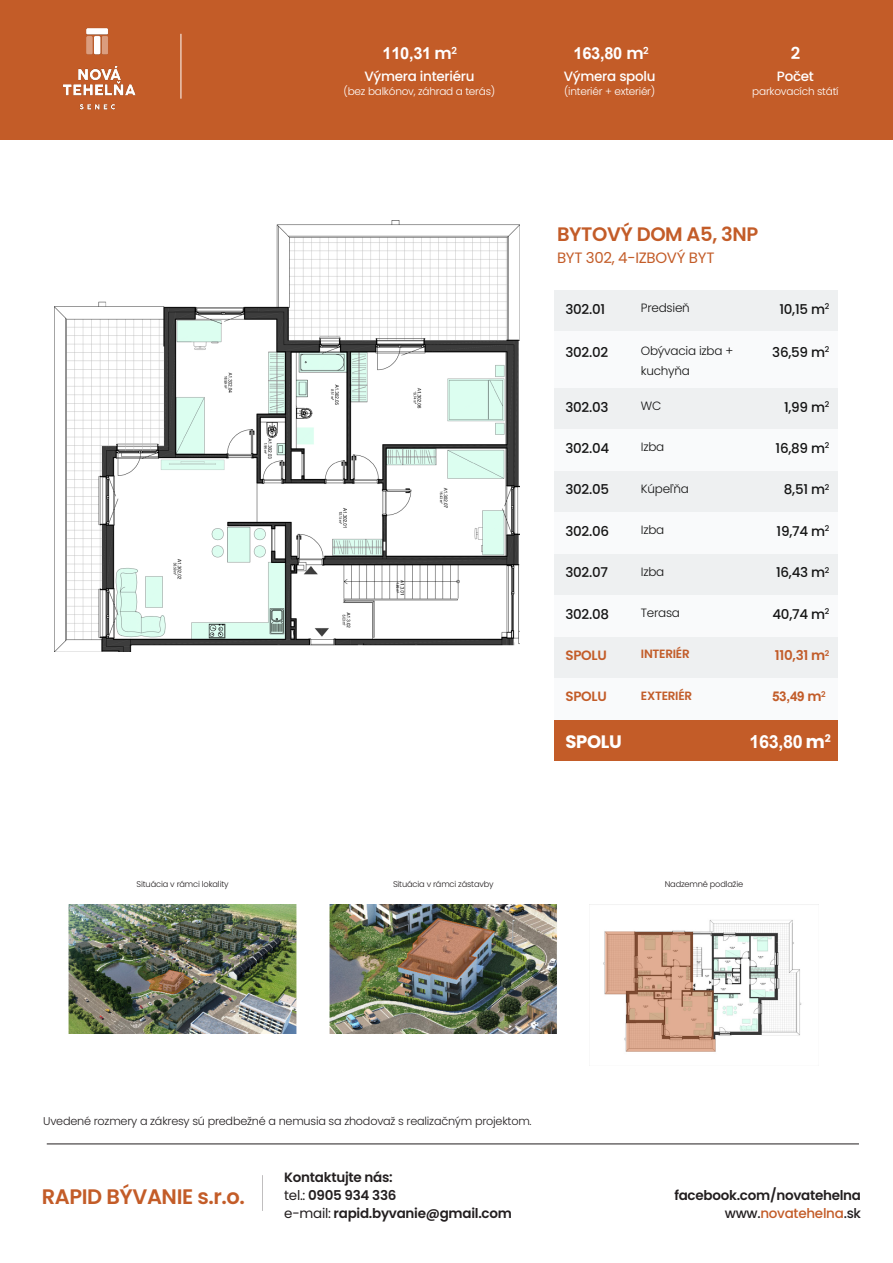
<style>
.page{position:relative;width:893px;height:1263px;background:#fff}
.page>*{position:absolute;margin:0;border:0;box-sizing:border-box;transform-origin:0 0}
.t1{font:600 21px "Poppins";letter-spacing:-.02em;color:#c35c28}
.t2{font:600 19.5px "Poppins";letter-spacing:-.02em;color:#c35c28}
.t3{font:700 18px "Arial";color:#fff}
.t4{font:700 18px "Poppins";letter-spacing:-.02em;color:#fff}
.t5{font:700 16.5px "Arial";letter-spacing:-.02em;color:#fff}
.t6{font:600 16.5px "Poppins";color:#fff}
.t7{font:15px "Poppins";letter-spacing:-.02em;color:#c35c28}
.t8{font:500 13.5px "Poppins";letter-spacing:-.02em;color:#141414}
.t9{font:600 13.5px "Poppins";letter-spacing:-.02em;color:#231f20}
.t10{font:500 13.5px "Poppins";letter-spacing:-.02em;color:#fff}
.t11{font:500 13.5px "Poppins";letter-spacing:-.02em;color:#c35c28}
.t12{font:600 13.5px "Poppins";letter-spacing:-.02em;color:#c35c28}
.t13{font:600 13.5px "Poppins";color:#c25c29}
.t14{font:700 13.5px "Arial";color:#c25c29}
.t15{font:300 12px/19.5px "Poppins";letter-spacing:-.02em;color:#141414}
.t16{font:600 12px "Poppins";letter-spacing:-.02em;color:#c25c29}
.t17{font:300 11.25px "Poppins";letter-spacing:-.02em;color:#231f20}
.t18{font:300 10.5px "Poppins";letter-spacing:-.02em;color:#fff}
.t19{font:300 8.25px "Poppins";letter-spacing:-.02em;color:#231f20}
.s1{font-family:"Poppins";font-weight:600}
.s2{font-family:"Poppins"}
.s3{font-weight:400}
.s4{color:#231f20}
</style>
<div class="page">
<div style="left:554px;top:290px;width:283px;height:42px;background:#eef0f1"></div>
<div style="left:554px;top:470px;width:283px;height:42px;background:#eef0f1"></div>
<div style="left:554px;top:332px;width:283px;height:56px;background:#f9fafb"></div>
<div style="left:554px;top:636px;width:283px;height:42px;background:#eef0f1"></div>
<div style="left:554px;top:388px;width:283px;height:42px;background:#eef0f1"></div>
<div style="left:554px;top:553px;width:283px;height:42px;background:#eef0f1"></div>
<div style="left:554px;top:595px;width:283px;height:41px;background:#f9fafb"></div>
<div style="left:554px;top:719px;width:283px;height:42px;background:#c35c28"></div>
<div style="left:554px;top:678px;width:283px;height:41px;background:#f9fafb"></div>
<div style="left:554px;top:512px;width:283px;height:41px;background:#f9fafb"></div>
<div style="left:554px;top:429px;width:283px;height:41px;background:#f9fafb"></div>
<hr style="left:47px;top:1144px;width:812px;height:1px;background:#231f20">
<img style="left:54px;top:221px;width:465px;height:431px">
<div style="left:0;top:0;width:893px;height:140px;background:#c35c28"></div>
<hr style="left:181px;top:34px;width:1px;height:65px;background:#fff">
<img style="left:62px;top:28px;width:74px;height:82px">
<img style="left:68px;top:904px;width:229px;height:129px">
<img style="left:329px;top:904px;width:228px;height:129px">
<img style="left:590px;top:904px;width:228px;height:148px">
<svg style="left:605px;top:931px;width:110px;height:121px;background:#d4ac97"></svg>
<hr style="left:262px;top:1175px;width:1px;height:36px;background:#231f20">
<p class="t5" style="left:383px;top:42px;width:76px">110,31 <span class="s1">m</span><sup>2</sup></p>
<p class="t10" style="left:364px;top:69px;width:112px">Výmera interiéru</p>
<p class="t18" style="left:344px;top:85px;width:153px">(bez balkónov, záhrad a terás)</p>
<p class="t5" style="left:574px;top:42px;width:77px">163,80 <span class="s1">m</span><sup>2</sup></p>
<p class="t10" style="left:564px;top:69px;width:93px">Výmera spolu</p>
<p class="t18" style="left:564px;top:85px;width:93px">(interiér + exteriér)</p>
<p class="t6" style="left:791px;top:44px;width:11px">2</p>
<p class="t10" style="left:777px;top:69px;width:39px">Počet</p>
<p class="t18" style="left:752px;top:85px;width:88px">parkovacích státí</p>
<p class="t2" style="left:557px;top:223px;width:203px">BYTOVÝ DOM A5, 3NP</p>
<p class="t7" style="left:557px;top:249px;width:159px">BYT 302, 4-IZBOVÝ BYT</p>
<p class="t8" style="left:565px;top:301px;width:41px">302.01</p>
<p class="t15" style="left:641px;top:298px;width:50px">Predsieň</p>
<p class="t8" style="left:779px;top:301px;width:51px">10,15 m<sup>2</sup></p>
<p class="t15" style="left:641px;top:341px;width:94px">Obývacia izba + kuchyňa</p>
<p class="t8" style="left:565px;top:344px;width:44px">302.02</p>
<p class="t8" style="left:772px;top:344px;width:59px">36,59 m<sup>2</sup></p>
<p class="t8" style="left:565px;top:399px;width:45px">302.03</p>
<p class="t15" style="left:641px;top:396px;width:22px">WC</p>
<p class="t8" style="left:784px;top:399px;width:47px">1,99 m<sup>2</sup></p>
<p class="t8" style="left:565px;top:440px;width:45px">302.04</p>
<p class="t15" style="left:641px;top:437px;width:25px">Izba</p>
<p class="t8" style="left:776px;top:440px;width:55px">16,89 m<sup>2</sup></p>
<p class="t8" style="left:565px;top:482px;width:45px">302.05</p>
<p class="t15" style="left:641px;top:479px;width:50px">Kúpeľňa</p>
<p class="t8" style="left:784px;top:482px;width:47px">8,51 m<sup>2</sup></p>
<p class="t8" style="left:565px;top:523px;width:45px">302.06</p>
<p class="t15" style="left:641px;top:520px;width:25px">Izba</p>
<p class="t8" style="left:777px;top:523px;width:54px">19,74 m<sup>2</sup></p>
<p class="t8" style="left:565px;top:564px;width:44px">302.07</p>
<p class="t15" style="left:641px;top:562px;width:25px">Izba</p>
<p class="t8" style="left:776px;top:564px;width:55px">16,43 m<sup>2</sup></p>
<p class="t8" style="left:565px;top:606px;width:45px">302.08</p>
<p class="t15" style="left:641px;top:603px;width:41px">Terasa</p>
<p class="t8" style="left:772px;top:606px;width:58px">40,74 m<sup>2</sup></p>
<p class="t12" style="left:565px;top:647px;width:43px">SPOLU</p>
<p class="t16" style="left:641px;top:647px;width:50px">INTERIÉR</p>
<p class="t13" style="left:775px;top:647px;width:56px">110,31 m<sup>2</sup></p>
<p class="t12" style="left:565px;top:689px;width:43px">SPOLU</p>
<p class="t16" style="left:641px;top:689px;width:53px">EXTERIÉR</p>
<p class="t14" style="left:772px;top:687px;width:55px">53,49 <span class="s1">m</span><sup>2</sup></p>
<p class="t4" style="left:565px;top:731px;width:58px">SPOLU</p>
<p class="t3" style="left:750px;top:729px;width:83px">163,80 <span class="s2">m</span><sup>2</sup></p>
<p class="t19" style="left:137px;top:879px;width:94px">Situácia v rámci lokality</p>
<p class="t19" style="left:393px;top:879px;width:102px">Situácia v rámci zástavby</p>
<p class="t19" style="left:665px;top:879px;width:80px">Nadzemné podlažie</p>
<p class="t17" style="left:43px;top:1114px;width:490px">Uvedené rozmery a zákresy sú predbežné a nemusia sa zhodovaž s realizačným projektom.</p>
<p class="t1" style="left:42px;top:1184px;width:205px">RAPID BÝVANIE s.r.o.</p>
<p class="t9" style="left:284px;top:1169px;width:110px">Kontaktujte nás:</p>
<p class="t9" style="left:284px;top:1187px;width:114px"><span class="s3">tel.:</span> 0905 934 336</p>
<p class="t9" style="left:284px;top:1205px;width:229px"><span class="s3">e-mail:</span> rapid.byvanie@gmail.com</p>
<p class="t9" style="left:674px;top:1188px;width:188px">facebook.com/novatehelna</p>
<p class="t11" style="left:725px;top:1205px;width:138px"><span class="s4">www.</span>novatehelna<span class="s4">.sk</span></p>
</div>
